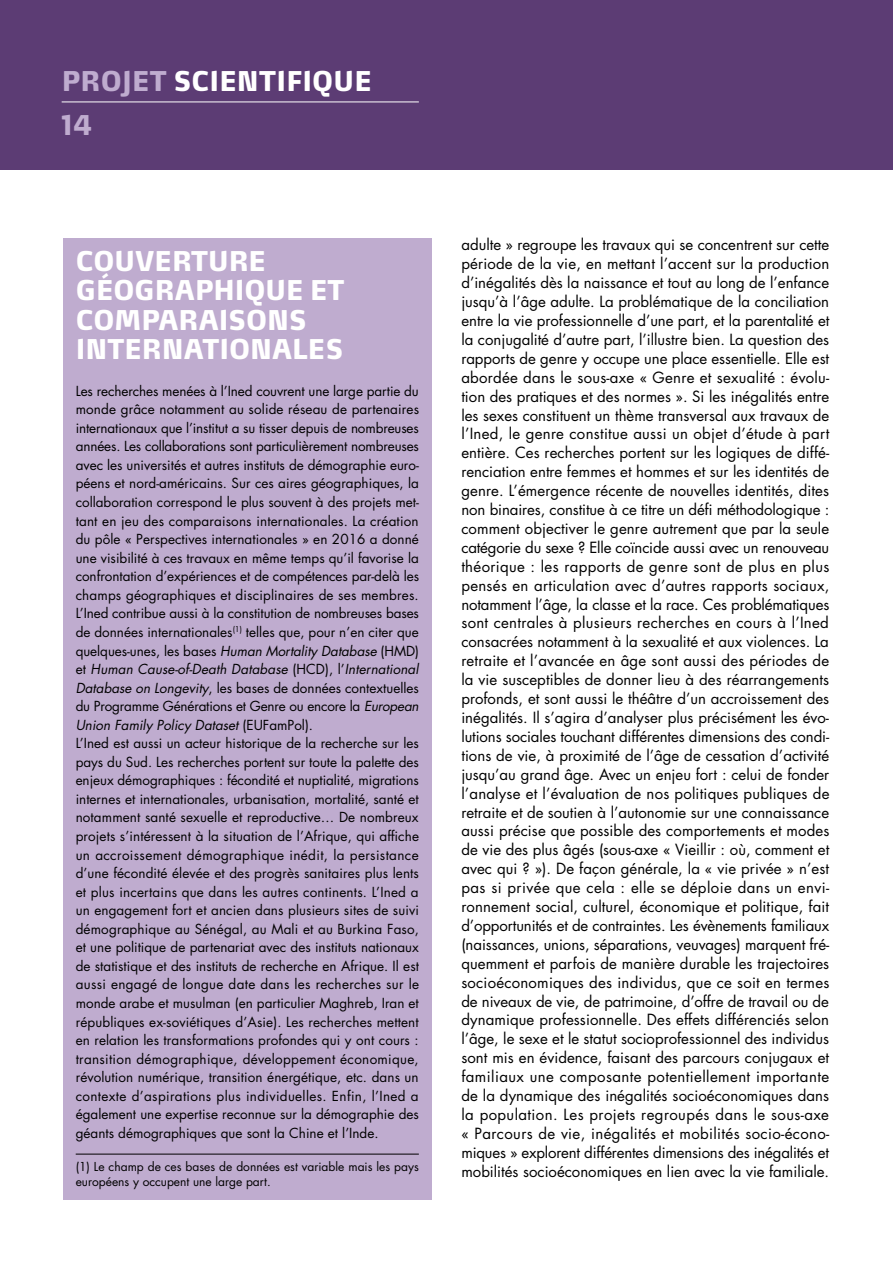
<style>
.page{position:relative;width:893px;height:1263px;background:#fff}
.page>*{position:absolute;margin:0;border:0;box-sizing:border-box;transform-origin:0 0}
.t1{font:900 27px/29.1px "Max OT";color:#fff;scale:.9 1}
.t2{font:15px/18.9px "Futura Std";color:#000;text-align:justify}
.t3{font:13.5px/18.6px "Futura Std";color:#000}
.t4{font:12px/15px "Futura Std";color:#000}
.s1{color:#bfaccf}
.s2{font-style:italic}
</style>
<div class="page">
<div style="left:0;top:0;width:893px;height:170px;background:#5c3c74"></div>
<hr style="left:62px;top:102px;width:357px;height:1px;background:#fff">
<div style="left:63px;top:238px;width:369px;height:961px;background:#bfaccf"></div>
<hr style="left:76px;top:1154px;width:343px;height:1px;background:#000">
<h1 class="t1" style="left:62px;top:59px;width:346px;line-height:44.2px"><span class="s1">PROJET</span> SCIENTIFIQUE<br><span class="s1">14</span></h1>
<h1 class="t1" style="left:76px;top:247px;width:300px">COUVERTURE<br>GÉOGRAPHIQUE ET<br>COMPARAISONS<br>INTERNATIONALES</h1>
<p class="t3" style="left:76px;top:382px;width:345px">Les recherches menées à l’Ined couvrent une large partie du monde grâce notamment au solide réseau de partenaires internationaux que l’institut a su tisser depuis de nombreuses années. Les collaborations sont particulièrement nombreuses avec les universités et autres instituts de démographie euro&shy;péens et nord-américains. Sur ces aires géographiques, la collaboration correspond le plus souvent à des projets met&shy;tant en jeu des comparaisons internationales. La création du pôle « Perspectives internationales » en 2016 a donné une visibilité à ces travaux en même temps qu’il favorise la confrontation d’expériences et de compétences par-delà les champs géographiques et disciplinaires de ses membres.<br>L’Ined contribue aussi à la constitution de nombreuses bases de données internationales<sup>(1)</sup> telles que, pour n’en citer que quelques-unes, les bases <span class="s2">Human Mortality Database</span> (HMD) et <span class="s2">Human Cause-of-Death Database</span> (HCD), l’<span class="s2">International Database on Longevity</span>, les bases de données contextuelles du Programme Générations et Genre ou encore la <span class="s2">European Union Family Policy Dataset</span> (EUFamPol).<br>L’Ined est aussi un acteur historique de la recherche sur les pays du Sud. Les recherches portent sur toute la palette des enjeux démographiques : fécondité et nuptialité, migrations internes et internationales, urbanisation, mortalité, santé et notamment santé sexuelle et reproductive… De nombreux projets s’intéressent à la situation de l’Afrique, qui affiche un accroissement démographique inédit, la persistance d’une fécondité élevée et des progrès sanitaires plus lents et plus incertains que dans les autres continents. L’Ined a un engagement fort et ancien dans plusieurs sites de suivi démographique au Sénégal, au Mali et au Burkina Faso, et une politique de partenariat avec des instituts nationaux de statistique et des instituts de recherche en Afrique. Il est aussi engagé de longue date dans les recherches sur le monde arabe et musulman (en particulier Maghreb, Iran et républiques ex-soviétiques d’Asie). Les recherches mettent en relation les transformations profondes qui y ont cours : transition démographique, développement économique, révolution numérique, transition énergétique, etc. dans un contexte d’aspirations plus individuelles. Enfin, l’Ined a également une expertise reconnue sur la démographie des géants démographiques que sont la Chine et l’Inde.</p>
<p class="t4" style="left:76px;top:1160px;width:345px">(1) Le champ de ces bases de données est variable mais les pays européens y occupent une large part.</p>
<p class="t2" style="left:461px;top:236px;width:370px">adulte » regroupe les travaux qui se concentrent sur cette période de la vie, en mettant l’accent sur la production d’inégalités dès la naissance et tout au long de l’enfance jusqu’à l’âge adulte. La problématique de la conciliation entre la vie professionnelle d’une part, et la parentalité et la conjugalité d’autre part, l’illustre bien. La question des rapports de genre y occupe une place essentielle. Elle est abordée dans le sous-axe « Genre et sexualité : évolu&shy;tion des pratiques et des normes ». Si les inégalités entre les sexes constituent un thème transversal aux travaux de l’Ined, le genre constitue aussi un objet d’étude à part entière. Ces recherches portent sur les logiques de diffé&shy;renciation entre femmes et hommes et sur les identités de genre. L’émergence récente de nouvelles identités, dites non binaires, constitue à ce titre un défi méthodologique : comment objectiver le genre autrement que par la seule catégorie du sexe ? Elle coïncide aussi avec un renouveau théorique : les rapports de genre sont de plus en plus pensés en articulation avec d’autres rapports sociaux, notamment l’âge, la classe et la race. Ces problématiques sont centrales à plusieurs recherches en cours à l’Ined consacrées notamment à la sexualité et aux violences. La retraite et l’avancée en âge sont aussi des périodes de la vie susceptibles de donner lieu à des réarrangements profonds, et sont aussi le théâtre d’un accroissement des inégalités. Il s’agira d’analyser plus précisément les évo&shy;lutions sociales touchant différentes dimensions des condi&shy;tions de vie, à proximité de l’âge de cessation d’activité jusqu’au grand âge. Avec un enjeu fort : celui de fonder l’analyse et l’évaluation de nos politiques publiques de retraite et de soutien à l’autonomie sur une connaissance aussi précise que possible des comportements et modes de vie des plus âgés (sous-axe « Vieillir : où, comment et avec qui ? »). De façon générale, la « vie privée » n’est pas si privée que cela : elle se déploie dans un envi&shy;ronnement social, culturel, économique et politique, fait d’opportunités et de contraintes. Les évènements familiaux (naissances, unions, séparations, veuvages) marquent fré&shy;quemment et parfois de manière durable les trajectoires socioéconomiques des individus, que ce soit en termes de niveaux de vie, de patrimoine, d’offre de travail ou de dynamique professionnelle. Des effets différenciés selon l’âge, le sexe et le statut socioprofessionnel des individus sont mis en évidence, faisant des parcours conjugaux et familiaux une composante potentiellement importante de la dynamique des inégalités socioéconomiques dans la population. Les projets regroupés dans le sous-axe « Parcours de vie, inégalités et mobilités socio-écono&shy;miques » explorent différentes dimensions des inégalités et mobilités socioéconomiques en lien avec la vie familiale.</p>
</div>
